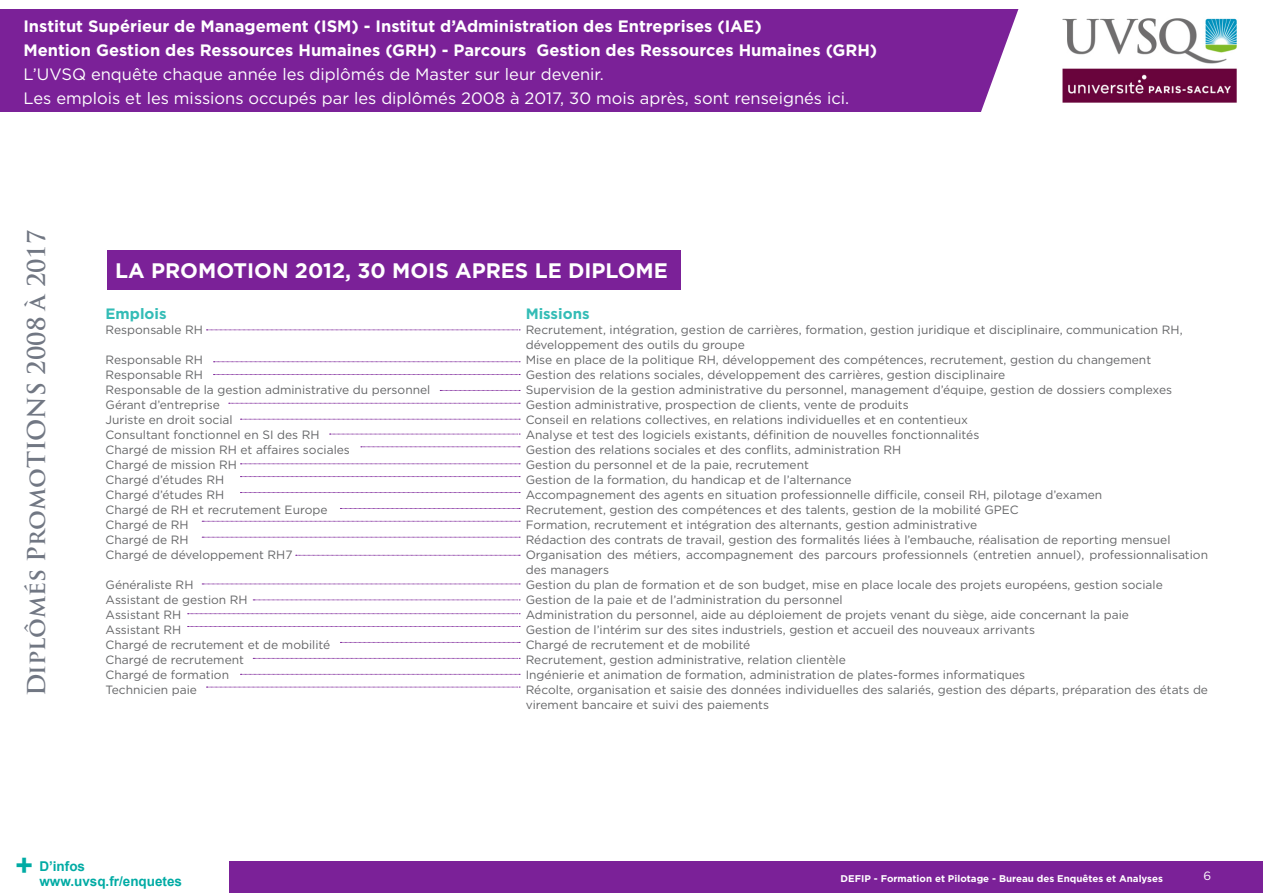
<style>
.page{position:relative;width:1263px;height:893px;background:#fff}
.page>*{position:absolute;margin:0;border:0;box-sizing:border-box;transform-origin:0 0}
.t1{font:700 30px "Arial";color:#00aba4}
.t2{font:700 24px "Trajan Pro";color:#717783}
.t3{font:700 21px "Gotham";color:#fff}
.t4{font:700 16.5px "Gotham";color:#fff}
.t5{font:16.5px "Gotham";color:#fff}
.t6{font:700 15px "Gotham";color:#33bcb6}
.t7{font:700 13.5px/15px "Arial";color:#00aba4}
.t8{font:12px/15px "Gotham";color:#646567}
.t9{font:12px "Gotham";color:#fff}
.t10{font:700 9.75px "Gotham";color:#fff}
</style>
<div class="page">
<div style="left:0;top:861px;width:1263px;height:32px;background:#7b2198"></div>
<div style="left:0;top:836px;width:229px;height:57px;background:#fff"></div>
<div style="left:0;top:10px;width:1023px;height:102px;background:#7b2198"></div>
<svg style="left:963px;top:9px;width:60px;height:103px"></svg>
<img style="left:1062px;top:18px;width:175px;height:85px">
<svg style="left:440px;top:390px;width:80px;height:1px"></svg>
<div style="left:107px;top:250px;width:573px;height:39px;background:#7b2198"></div>
<svg style="left:206px;top:330px;width:314px;height:1px"></svg>
<svg style="left:361px;top:447px;width:159px;height:1px"></svg>
<svg style="left:213px;top:361px;width:307px;height:1px"></svg>
<svg style="left:213px;top:374px;width:307px;height:1px"></svg>
<svg style="left:240px;top:419px;width:280px;height:1px"></svg>
<svg style="left:229px;top:403px;width:291px;height:1px"></svg>
<svg style="left:202px;top:537px;width:318px;height:1px"></svg>
<svg style="left:240px;top:476px;width:280px;height:1px"></svg>
<svg style="left:340px;top:508px;width:180px;height:1px"></svg>
<svg style="left:202px;top:521px;width:318px;height:1px"></svg>
<svg style="left:253px;top:600px;width:267px;height:1px"></svg>
<svg style="left:240px;top:492px;width:280px;height:1px"></svg>
<svg style="left:296px;top:555px;width:224px;height:1px"></svg>
<svg style="left:202px;top:584px;width:318px;height:1px"></svg>
<svg style="left:340px;top:642px;width:180px;height:1px"></svg>
<svg style="left:188px;top:613px;width:332px;height:1px"></svg>
<svg style="left:188px;top:626px;width:332px;height:1px"></svg>
<svg style="left:253px;top:658px;width:267px;height:1px"></svg>
<svg style="left:240px;top:674px;width:280px;height:1px"></svg>
<svg style="left:206px;top:687px;width:314px;height:1px"></svg>
<svg style="left:240px;top:464px;width:280px;height:1px"></svg>
<svg style="left:330px;top:434px;width:190px;height:1px"></svg>
<p class="t4" style="left:23px;top:16px;width:740px">Institut Supérieur de Management (ISM) - Institut d’Administration des Entreprises (IAE)</p>
<p class="t4" style="left:23px;top:40px;width:855px">Mention Gestion des Ressources Humaines (GRH) - Parcours Gestion des Ressources Humaines (GRH)</p>
<p class="t5" style="left:23px;top:64px;width:582px">L’UVSQ enquête chaque année les diplômés de Master sur leur devenir.</p>
<p class="t5" style="left:23px;top:88px;width:827px">Les emplois et les missions occupés par les diplômés 2008 à 2017, 30 mois après, sont renseignés ici.</p>
<h2 class="t2" style="left:22px;top:696px;width:468px;rotate:-90deg">Diplômés PromoTIONS 2008 à 2017</h2>
<p class="t3" style="left:115px;top:257px;width:554px">LA PROMOTION 2012, 30 MOIS APRES LE DIPLOME</p>
<p class="t6" style="left:106px;top:304px;width:62px">Emplois</p>
<p class="t8" style="left:106px;top:322px;width:99px">Responsable RH</p>
<p class="t8" style="left:106px;top:352px;width:99px">Responsable RH</p>
<p class="t8" style="left:106px;top:367px;width:99px">Responsable RH</p>
<p class="t8" style="left:106px;top:382px;width:326px">Responsable de la gestion administrative du personnel</p>
<p class="t8" style="left:106px;top:397px;width:116px">Gérant d’entreprise</p>
<p class="t8" style="left:106px;top:412px;width:129px">Juriste en droit social</p>
<p class="t8" style="left:106px;top:427px;width:216px">Consultant fonctionnel en SI des RH</p>
<p class="t8" style="left:106px;top:442px;width:246px">Chargé de mission RH et affaires sociales</p>
<p class="t8" style="left:106px;top:457px;width:133px">Chargé de mission RH</p>
<p class="t8" style="left:106px;top:472px;width:120px">Chargé d’études RH</p>
<p class="t8" style="left:106px;top:487px;width:120px">Chargé d’études RH</p>
<p class="t8" style="left:106px;top:502px;width:223px">Chargé de RH et recrutement Europe</p>
<p class="t8" style="left:106px;top:517px;width:84px">Chargé de RH</p>
<p class="t8" style="left:106px;top:532px;width:84px">Chargé de RH</p>
<p class="t8" style="left:106px;top:547px;width:188px">Chargé de développement RH7</p>
<p class="t8" style="left:106px;top:577px;width:89px">Généraliste RH</p>
<p class="t8" style="left:106px;top:592px;width:144px">Assistant de gestion RH</p>
<p class="t8" style="left:106px;top:607px;width:77px">Assistant RH</p>
<p class="t8" style="left:106px;top:622px;width:77px">Assistant RH</p>
<p class="t8" style="left:106px;top:637px;width:226px">Chargé de recrutement et de mobilité</p>
<p class="t8" style="left:106px;top:652px;width:140px">Chargé de recrutement</p>
<p class="t8" style="left:106px;top:667px;width:125px">Chargé de formation</p>
<p class="t8" style="left:106px;top:682px;width:93px">Technicien paie</p>
<p class="t6" style="left:526px;top:304px;width:65px">Missions</p>
<p class="t8" style="left:526px;top:322px;width:658px">Recrutement, intégration, gestion de carrières, formation, gestion juridique et disciplinaire, communication RH,</p>
<p class="t8" style="left:526px;top:337px;width:221px">développement des outils du groupe</p>
<p class="t8" style="left:526px;top:352px;width:627px">Mise en place de la politique RH, développement des compétences, recrutement, gestion du changement</p>
<p class="t8" style="left:526px;top:367px;width:481px">Gestion des relations sociales, développement des carrières, gestion disciplinaire</p>
<p class="t8" style="left:526px;top:382px;width:648px">Supervision de la gestion administrative du personnel, management d’équipe, gestion de dossiers complexes</p>
<p class="t8" style="left:526px;top:397px;width:385px">Gestion administrative, prospection de clients, vente de produits</p>
<p class="t8" style="left:526px;top:412px;width:444px">Conseil en relations collectives, en relations individuelles et en contentieux</p>
<p class="t8" style="left:526px;top:427px;width:455px">Analyse et test des logiciels existants, définition de nouvelles fonctionnalités</p>
<p class="t8" style="left:526px;top:442px;width:377px">Gestion des relations sociales et des conflits, administration RH</p>
<p class="t8" style="left:526px;top:457px;width:285px">Gestion du personnel et de la paie, recrutement</p>
<p class="t8" style="left:526px;top:472px;width:327px">Gestion de la formation, du handicap et de l’alternance</p>
<p class="t8" style="left:526px;top:487px;width:578px">Accompagnement des agents en situation professionnelle difficile, conseil RH, pilotage d’examen</p>
<p class="t8" style="left:526px;top:502px;width:494px">Recrutement, gestion des compétences et des talents, gestion de la mobilité GPEC</p>
<p class="t8" style="left:526px;top:517px;width:453px">Formation, recrutement et intégration des alternants, gestion administrative</p>
<p class="t8" style="left:526px;top:532px;width:646px">Rédaction des contrats de travail, gestion des formalités liées à l’embauche, réalisation de reporting mensuel</p>
<p class="t8" style="left:526px;top:547px;width:684px">Organisation des métiers, accompagnement des parcours professionnels (entretien annuel), professionnalisation des managers</p>
<p class="t8" style="left:526px;top:577px;width:639px">Gestion du plan de formation et de son budget, mise en place locale des projets européens, gestion sociale</p>
<p class="t8" style="left:526px;top:592px;width:318px">Gestion de la paie et de l’administration du personnel</p>
<p class="t8" style="left:526px;top:607px;width:605px">Administration du personnel, aide au déploiement de projets venant du siège, aide concernant la paie</p>
<p class="t8" style="left:526px;top:622px;width:511px">Gestion de l’intérim sur des sites industriels, gestion et accueil des nouveaux arrivants</p>
<p class="t8" style="left:526px;top:637px;width:226px">Chargé de recrutement et de mobilité</p>
<p class="t8" style="left:526px;top:652px;width:322px">Recrutement, gestion administrative, relation clientèle</p>
<p class="t8" style="left:526px;top:667px;width:501px">Ingénierie et animation de formation, administration de plates-formes informatiques</p>
<p class="t8" style="left:526px;top:682px;width:684px">Récolte, organisation et saisie des données individuelles des salariés, gestion des départs, préparation des états de virement bancaire et suivi des paiements</p>
<h1 class="t1" style="left:15px;top:845px;width:19px">+</h1>
<p class="t7" style="left:39px;top:859px;width:144px">D’infos www.uvsq.fr/enquetes</p>
<p class="t10" style="left:841px;top:872px;width:324px">DEFIP - Formation et Pilotage - Bureau des Enquêtes et Analyses</p>
<p class="t9" style="left:1203px;top:868px;width:9px">6</p>
</div>
